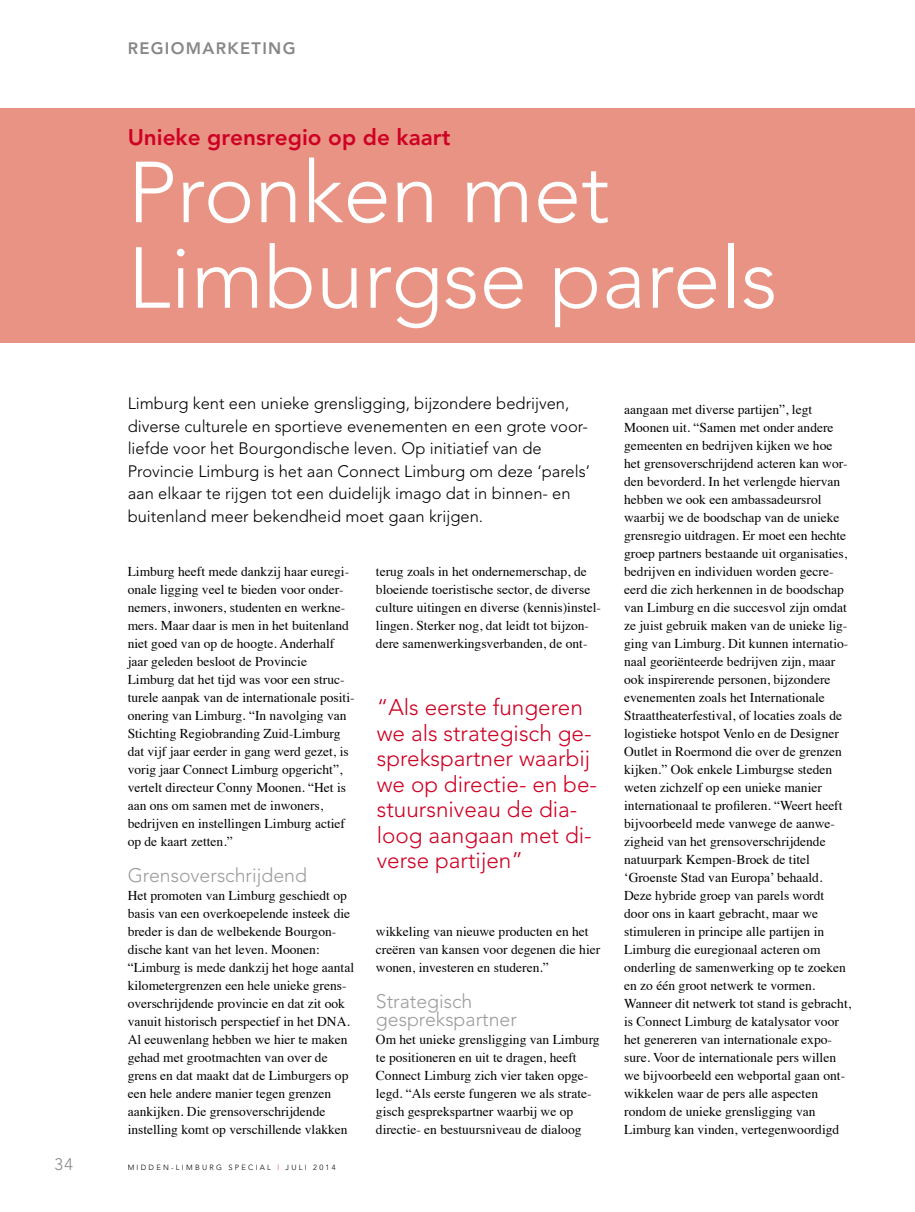
<style>
.page{position:relative;width:915px;height:1212px;background:#fff}
.page>*{position:absolute;margin:0;border:0;box-sizing:border-box;transform-origin:0 0}
.t1{font:300 85.5px/85.5px "Avenir";color:#fff}
.t2{font:300 22.5px/25.5px "Avenir";color:#ce0024}
.t3{font:800 22.5px "Avenir";color:#ce0024}
.t4{font:300 19.5px/18px "Avenir";color:#9c9c9d}
.t5{font:300 16.5px/22.5px "Avenir";color:#000}
.t6{font:800 16.5px "Avenir";letter-spacing:.08em;color:#868786}
.t7{font:300 16.5px "Avenir";color:#868786}
.t8{font:13.5px/18px "Times";color:#000}
.t9{font:300 7.5px "Avenir";letter-spacing:.3em;color:#000}
.s1{color:#d3050c}
</style>
<div class="page">
<div style="left:0;top:108px;width:914px;height:234px;background:#e89383"></div>
<p class="t7" style="left:55px;top:1155px;width:20px">34</p>
<p class="t6" style="left:128px;top:39px;width:169px">regiomarketing</p>
<h2 class="t3" style="left:128px;top:124px;width:324px">Unieke grensregio op de kaart</h2>
<h1 class="t1" style="left:128px;top:150px;width:651px">Pronken met<br>Limburgse parels</h1>
<p class="t5" style="left:128px;top:392px;width:463px">Limburg kent een unieke grensligging, bijzondere bedrijven, diverse culturele en sportieve evenementen en een grote voor&shy;liefde voor het Bourgondische leven. Op initiatief van de Provincie Limburg is het aan Connect Limburg om deze ‘parels’ aan elkaar te rijgen tot een duidelijk imago dat in binnen- en buitenland meer bekendheid moet gaan krijgen.</p>
<p class="t8" style="left:128px;top:561px;width:228px">Limburg heeft mede dankzij haar euregi&shy;onale ligging veel te bieden voor onder&shy;nemers, inwoners, studenten en werkne&shy;mers. Maar daar is men in het buitenland niet goed van op de hoogte. Anderhalf jaar geleden besloot de Provincie Limburg dat het tijd was voor een struc&shy;turele aanpak van de internationale positi&shy;onering van Limburg. “In navolging van Stichting Regiobranding Zuid-Limburg dat vijf jaar eerder in gang werd gezet, is vorig jaar Connect Limburg opgericht”, vertelt directeur Conny Moonen. “Het is aan ons om samen met de inwoners, bedrijven en instellingen Limburg actief op de kaart zetten.”</p>
<h3 class="t4" style="left:128px;top:866px;width:181px">Grensoverschrijdend</h3>
<p class="t8" style="left:128px;top:885px;width:228px">Het promoten van Limburg geschiedt op basis van een overkoepelende insteek die breder is dan de welbekende Bourgon&shy;dische kant van het leven. Moonen: “Limburg is mede dankzij het hoge aantal kilometergrenzen een hele unieke grens&shy;overschrijdende provincie en dat zit ook vanuit historisch perspectief in het DNA.<br>Al eeuwenlang hebben we hier te maken gehad met grootmachten van over de grens en dat maakt dat de Limburgers op een hele andere manier tegen grenzen aankijken. Die grensoverschrijdende instelling komt op verschillende vlakken</p>
<p class="t9" style="left:128px;top:1163px;width:139px">midden-l imb urg sp ec ial</p>
<p class="t9" style="left:277px;top:1163px;width:60px"><span class="s1">|</span> jul i 2014</p>
<p class="t8" style="left:376px;top:561px;width:226px">terug zoals in het ondernemerschap, de bloeiende toeristische sector, de diverse culture uitingen en diverse (kennis)instel&shy;lingen. Sterker nog, dat leidt tot bijzon&shy;dere samenwerkingsverbanden, de ont-</p>
<h2 class="t2" style="left:376px;top:695px;width:222px">“Als eerste fungeren we als strategisch ge&shy;sprekspartner waarbij we op directie- en be&shy;stuursniveau de dia&shy;loog aangaan met di&shy;verse partijen”</h2>
<p class="t8" style="left:376px;top:921px;width:226px">wikkeling van nieuwe producten en het creëren van kansen voor degenen die hier wonen, investeren en studeren.”</p>
<h3 class="t4" style="left:376px;top:992px;width:142px">Strategisch gesprekspartner</h3>
<p class="t8" style="left:376px;top:1029px;width:225px">Om het unieke grensligging van Limburg te positioneren en uit te dragen, heeft Connect Limburg zich vier taken opge&shy;legd. “Als eerste fungeren we als strate&shy;gisch gesprekspartner waarbij we op directie- en bestuursniveau de dialoog</p>
<p class="t8" style="left:624px;top:399px;width:228px">aangaan met diverse partijen”, legt Moonen uit. “Samen met onder andere gemeenten en bedrijven kijken we hoe het grensoverschrijdend acteren kan wor&shy;den bevorderd. In het verlengde hiervan hebben we ook een ambassadeursrol waarbij we de boodschap van de unieke grensregio uitdragen. Er moet een hechte groep partners bestaande uit organisaties, bedrijven en individuen worden gecre&shy;ëerd die zich herkennen in de boodschap van Limburg en die succesvol zijn omdat ze juist gebruik maken van de unieke lig&shy;ging van Limburg. Dit kunnen internatio&shy;naal georiënteerde bedrijven zijn, maar ook inspirerende personen, bijzondere evenementen zoals het Internationale Straattheaterfestival, of locaties zoals de logistieke hotspot Venlo en de Designer Outlet in Roermond die over de grenzen kijken.” Ook enkele Limburgse steden weten zichzelf op een unieke manier internationaal te profileren. “Weert heeft bijvoorbeeld mede vanwege de aanwe&shy;zigheid van het grensoverschrijdende natuurpark Kempen-Broek de titel ‘Groenste Stad van Europa’ behaald.<br>Deze hybride groep van parels wordt door ons in kaart gebracht, maar we stimuleren in principe alle partijen in Limburg die euregionaal acteren om onderling de samenwerking op te zoeken en zo één groot netwerk te vormen.<br>Wanneer dit netwerk tot stand is gebracht, is Connect Limburg de katalysator voor het genereren van internationale expo&shy;sure. Voor de internationale pers willen we bijvoorbeeld een webportal gaan ont&shy;wikkelen waar de pers alle aspecten rondom de unieke grensligging van Limburg kan vinden, vertegenwoordigd</p>
</div>
